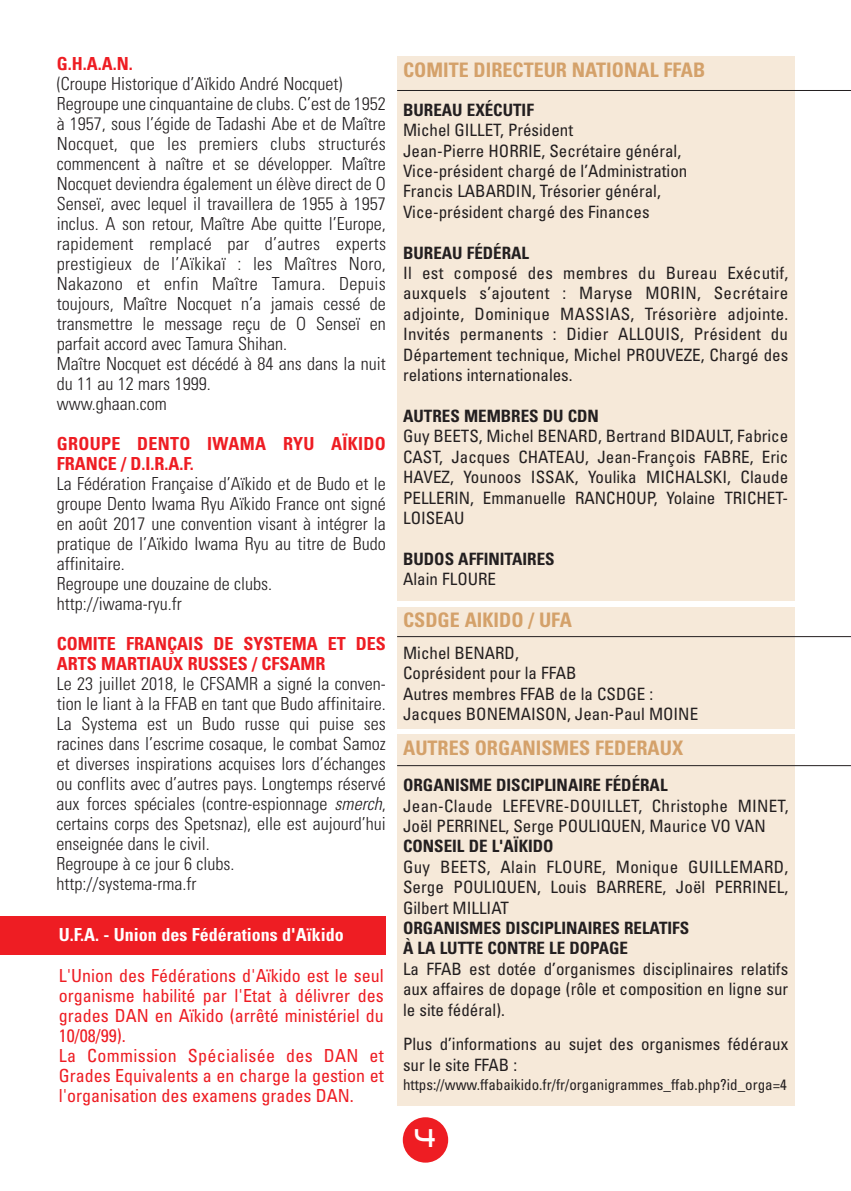
<style>
.page{position:relative;width:851px;height:1191px;background:#fff}
.page>*{position:absolute;margin:0;border:0;box-sizing:border-box;transform-origin:0 0}
.t1{font:26px "Good Times";color:#fff}
.t2{font:700 condensed 20px "Univers";color:#d4a16a}
.t3{font:300 condensed 18px/20px "Univers";color:#231f20}
.t4{font:condensed 18px/20px "Univers";color:#ee1d23}
.t5{font:700 condensed 18px/20px "Univers";color:#ee1d23}
.t6{font:700 condensed 18px/20px "Univers";letter-spacing:.02em;color:#ee1d23}
.t7{font:700 condensed 18px "Univers";color:#fff}
.t8{font:condensed 17px/20.4px "Univers";color:#231f20}
.t9{font:700 condensed 17px/20.4px "Univers";color:#231f20}
.t10{font:condensed 15px "Univers";color:#231f20}
.s1{font-style:italic}
</style>
<div class="page">
<div style="left:0;top:916px;width:386px;height:38px;background:#ee1d23"></div>
<div style="left:397px;top:57px;width:397px;height:544px;background:#f6e9d9"></div>
<div style="left:397px;top:734px;width:397px;height:372px;background:#f6e9d9"></div>
<hr style="left:397px;top:90px;width:453px;height:1px;background:#231f20">
<hr style="left:397px;top:765px;width:453px;height:1px;background:#231f20">
<div style="left:397px;top:607px;width:397px;height:122px;background:#f6e9d9"></div>
<hr style="left:397px;top:636px;width:453px;height:1px;background:#231f20">
<div style="left:403px;top:1117px;width:45px;height:45px;background:#ee1d23;border-radius:50%"></div>
<p class="t5" style="left:57px;top:55px;width:77px">G.H.A.A.N.</p>
<p class="t3" style="left:57px;top:75px;width:331px">(Croupe Historique d’Aïkido André Nocquet)<br>Regroupe une cinquantaine de clubs. C’est de 1952 à 1957, sous l’égide de Tadashi Abe et de Maître Nocquet, que les premiers clubs structurés commencent à naître et se développer. Maître Nocquet deviendra également un élève direct de O Senseï, avec lequel il travaillera de 1955 à 1957 inclus. A son retour, Maître Abe quitte l’Europe, rapidement remplacé par d’autres experts prestigieux de l’Aïkikaï : les Maîtres Noro, Nakazono et enfin Maître Tamura. Depuis toujours, Maître Nocquet n’a jamais cessé de transmettre le message reçu de O Senseï en parfait accord avec Tamura Shihan.<br>Maître Nocquet est décédé à 84 ans dans la nuit du 11 au 12 mars 1999.<br>www.ghaan.com</p>
<p class="t6" style="left:57px;top:435px;width:330px">GROUPE DENTO IWAMA RYU AÏKIDO<br>FRANCE / D.I.R.A.F.</p>
<p class="t3" style="left:57px;top:475px;width:330px">La Fédération Française d’Aïkido et de Budo et le groupe Dento Iwama Ryu Aïkido France ont signé en août 2017 une convention visant à intégrer la pratique de l’Aïkido Iwama Ryu au titre de Budo affinitaire.<br>Regroupe une douzaine de clubs. http://iwama-ryu.fr</p>
<p class="t5" style="left:57px;top:635px;width:330px">COMITE FRANÇAIS DE SYSTEMA ET DES<br>ARTS MARTIAUX RUSSES / CFSAMR</p>
<p class="t3" style="left:57px;top:675px;width:331px">Le 23 juillet 2018, le CFSAMR a signé la conven&shy;tion le liant à la FFAB en tant que Budo affinitaire.<br>La Systema est un Budo russe qui puise ses racines dans l’escrime cosaque, le combat Samoz et diverses inspirations acquises lors d’échanges ou conflits avec d’autres pays. Longtemps réservé aux forces spéciales (contre-espionnage <span class="s1">smerch</span>, certains corps des Spetsnaz), elle est aujourd’hui enseignée dans le civil.<br>Regroupe à ce jour 6 clubs.<br>http://systema-rma.fr</p>
<p class="t7" style="left:59px;top:927px;width:286px">U.F.A. - Union des Fédérations d'Aïkido</p>
<p class="t4" style="left:59px;top:967px;width:326px">L'Union des Fédérations d'Aïkido est le seul organisme habilité par l'Etat à délivrer des grades DAN en Aïkido (arrêté ministériel du 10/08/99).<br>La Commission Spécialisée des DAN et Grades Equivalents a en charge la gestion et l'organisation des examens grades DAN.</p>
<p class="t2" style="left:403px;top:63px;width:303px">COMITE DIRECTEUR NATIONAL FFAB</p>
<p class="t9" style="left:403px;top:101px;width:132px">BUREAU EXÉCUTIF</p>
<p class="t8" style="left:403px;top:121px;width:286px">Michel GILLET, Président<br>Jean-Pierre HORRIE, Secrétaire général, Vice-président chargé de l’Administration Francis LABARDIN, Trésorier général, Vice-président chargé des Finances</p>
<p class="t9" style="left:403px;top:244px;width:127px">BUREAU FÉDÉRAL</p>
<p class="t8" style="left:403px;top:264px;width:387px;text-align:justify">Il est composé des membres du Bureau Exécutif, auxquels s’ajoutent : Maryse MORIN, Secrétaire adjointe, Dominique MASSIAS, Trésorière adjointe.<br>Invités permanents : Didier ALLOUIS, Président du Département technique, Michel PROUVEZE, Chargé des relations internationales.</p>
<p class="t9" style="left:403px;top:407px;width:197px">AUTRES MEMBRES DU CDN</p>
<p class="t8" style="left:403px;top:427px;width:386px;text-align:justify">Guy BEETS, Michel BENARD, Bertrand BIDAULT, Fabrice CAST, Jacques CHATEAU, Jean-François FABRE, Eric HAVEZ, Younoos ISSAK, Youlika MICHALSKI, Claude PELLERIN, Emmanuelle RANCHOUP, Yolaine TRICHET-LOISEAU</p>
<p class="t9" style="left:403px;top:550px;width:153px">BUDOS AFFINITAIRES</p>
<p class="t8" style="left:403px;top:570px;width:94px">Alain FLOURE</p>
<p class="t2" style="left:403px;top:613px;width:170px">CSDGE AIKIDO / UFA</p>
<p class="t8" style="left:403px;top:644px;width:296px">Michel BENARD,<br>Coprésident pour la FFAB<br>Autres membres FFAB de la CSDGE :<br>Jacques BONEMAISON, Jean-Paul MOINE</p>
<p class="t2" style="left:403px;top:740px;width:281px">AUTRES ORGANISMES FEDERAUX</p>
<p class="t9" style="left:403px;top:776px;width:266px">ORGANISME DISCIPLINAIRE FÉDÉRAL</p>
<p class="t8" style="left:403px;top:796px;width:387px">Jean-Claude LEFEVRE-DOUILLET, Christophe MINET,<br>Joël PERRINEL, Serge POULIQUEN, Maurice VO VAN</p>
<p class="t9" style="left:403px;top:837px;width:152px">CONSEIL DE L'AÏKIDO</p>
<p class="t8" style="left:403px;top:858px;width:387px;text-align:justify">Guy BEETS, Alain FLOURE, Monique GUILLEMARD, Serge POULIQUEN, Louis BARRERE, Joël PERRINEL, Gilbert MILLIAT</p>
<p class="t9" style="left:403px;top:919px;width:287px">ORGANISMES DISCIPLINAIRES RELATIFS<br>À LA LUTTE CONTRE LE DOPAGE</p>
<p class="t8" style="left:403px;top:960px;width:386px;text-align:justify">La FFAB est dotée d’organismes disciplinaires relatifs aux affaires de dopage (rôle et composition en ligne sur le site fédéral).</p>
<p class="t8" style="left:403px;top:1035px;width:386px">Plus d’informations au sujet des organismes fédéraux sur le site FFAB :</p>
<p class="t10" style="left:403px;top:1079px;width:385px">https://www.ffabaikido.fr/fr/organigrammes_ffab.php?id_orga=4</p>
<h1 class="t1" style="left:414px;top:1126px;width:23px">4</h1>
</div>
